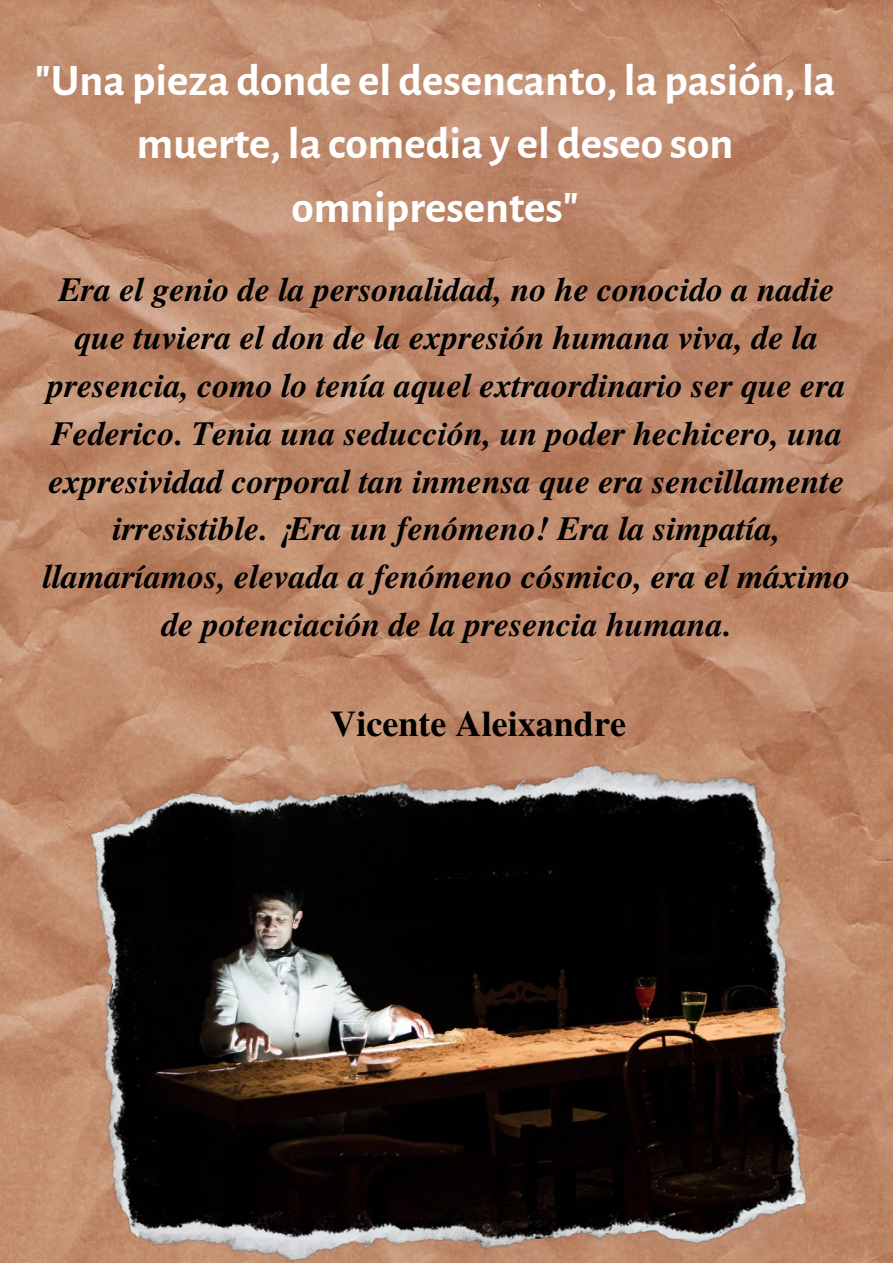
<style>
.page{position:relative;width:893px;height:1263px;background:#fff}
.page>*{position:absolute;margin:0;border:0;box-sizing:border-box;transform-origin:0 0}
.t1{font:700 45.22px/63px "Alegreya Sans";color:#fff;text-align:center}
.t2{font:700 36.08px "Te X Gyre Termes";color:#000}
.t3{font:italic 700 33.83px/47.8px "Te X Gyre Termes";color:#000;text-align:center}
</style>
<div class="page">
<img style="left:0;top:0;width:893px;height:1263px">
<img style="left:87px;top:765px;width:719px;height:498px">
<h1 class="t1" style="left:35px;top:50px;width:802px">"Una pieza donde el desencanto, la pasión, la muerte, la comedia y el deseo son omnipresentes"</h1>
<p class="t3" style="left:43px;top:265px;width:809px">Era el genio de la personalidad, no he conocido a nadie que tuviera el don de la expresión humana viva, de la presencia, como lo tenía aquel extraordinario ser que era Federico. Tenia una seducción, un poder hechicero, una expresividad corporal tan inmensa que era sencillamente irresistible. ¡Era un fenómeno! Era la simpatía, llamaríamos, elevada a fenómeno cósmico, era el máximo de potenciación de la presencia humana.</p>
<p class="t2" style="left:330px;top:696px;width:297px">Vicente Aleixandre</p>
</div>
